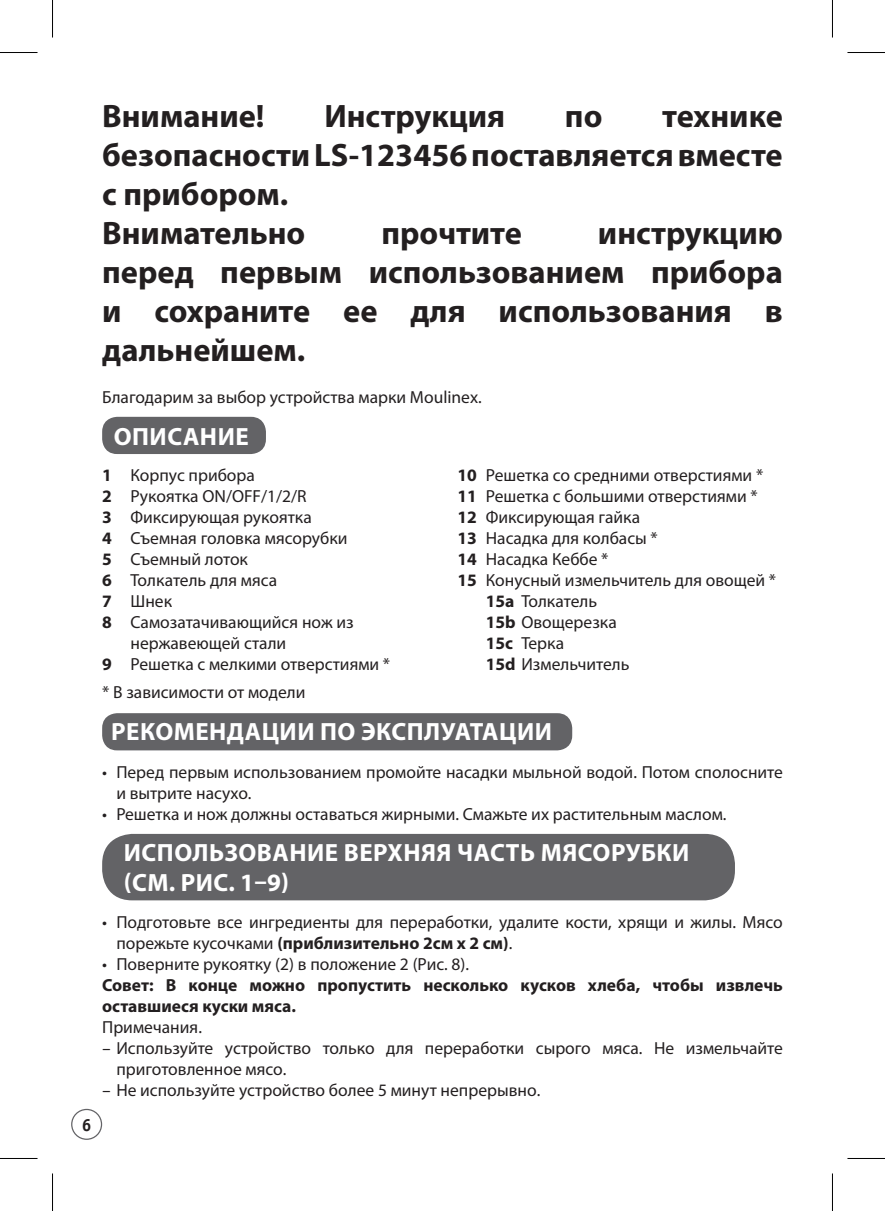
<style>
.page{position:relative;width:885px;height:1211px;background:#fff}
.page>*{position:absolute;margin:0;border:0;box-sizing:border-box;transform-origin:0 0}
.t1{font:700 32.5px/39px "Myriad Pro";color:#231f20}
.t2{font:700 25px/30px "Myriad Pro";letter-spacing:.02em;color:#fff}
.t3{font:17.5px/21px "Myriad Pro";color:#231f20}
.t4{font:700 17.5px/21px "Myriad Pro";color:#231f20}
.t5{font:700 17.5px "Officina Sans";color:#231f20}
.s1{font-weight:700}
.s2{font-family:"Officina Sans"}
</style>
<div class="page">
<div style="left:71px;top:1108px;width:31px;height:31px;border:1px solid #636366;border-radius:50%"></div>
<div style="left:102px;top:417px;width:164px;height:37px;background:#636366;border-radius:15px"></div>
<div style="left:102px;top:713px;width:470px;height:37px;background:#636366;border-radius:15px"></div>
<div style="left:102px;top:834px;width:633px;height:66px;background:#636366;border-radius:30px"></div>
<hr style="left:0;top:52px;width:38px;height:1px;background:#000">
<hr style="left:847px;top:52px;width:38px;height:1px;background:#000">
<hr style="left:0;top:1158px;width:38px;height:1px;background:#000">
<hr style="left:847px;top:1158px;width:38px;height:1px;background:#000">
<hr style="left:52px;top:0;width:1px;height:38px;background:#000">
<hr style="left:52px;top:1173px;width:1px;height:38px;background:#000">
<hr style="left:832px;top:0;width:1px;height:38px;background:#000">
<hr style="left:832px;top:1173px;width:1px;height:38px;background:#000">
<p class="t5" style="left:82px;top:1113px;width:11px">6</p>
<h1 class="t1" style="left:102px;top:95px;width:164px">Внимание!</h1>
<h1 class="t1" style="left:324px;top:95px;width:182px">Инструкция</h1>
<h1 class="t1" style="left:565px;top:95px;width:39px">по</h1>
<h1 class="t1" style="left:102px;top:95px;width:682px;text-indent:560px">технике безопасности LS-123456 поставляется вместе с прибором.<br>Внимательно</h1>
<h1 class="t1" style="left:102px;top:212px;width:682px;text-align:justify;text-indent:495px">инструкцию перед первым использованием прибора и сохраните ее для использования в дальнейшем.</h1>
<p class="t3" style="left:102px;top:386px;width:381px">Благодарим за выбор устройства марки Moulinex.</p>
<h2 class="t2" style="left:114px;top:421px;width:136px">ОПИСАНИЕ</h2>
<p class="t3" style="left:102px;top:465px;width:154px"><span class="s1">1</span> Корпус прибора</p>
<p class="t3" style="left:102px;top:486px;width:206px"><span class="s1">2</span> Рукоятка ON/OFF/1/2/R</p>
<p class="t3" style="left:102px;top:507px;width:211px"><span class="s1">3</span> Фиксирующая рукоятка</p>
<p class="t3" style="left:102px;top:528px;width:247px"><span class="s1">4</span> Съемная головка мясорубки</p>
<p class="t3" style="left:102px;top:549px;width:147px"><span class="s1">5</span> Съемный лоток</p>
<p class="t3" style="left:102px;top:570px;width:176px"><span class="s1">6</span> Толкатель для мяса</p>
<p class="t3" style="left:102px;top:591px;width:71px"><span class="s1">7</span> Шнек</p>
<p class="t3" style="left:102px;top:612px;width:253px"><span class="s1">8</span> Самозатачивающийся нож из</p>
<p class="t3" style="left:130px;top:633px;width:157px">нержавеющей стали</p>
<p class="t3" style="left:102px;top:654px;width:289px"><span class="s1">9</span> Решетка с мелкими отверстиями *</p>
<h1 class="t1" style="left:381px;top:212px;width:142px">прочтите</h1>
<p class="t3" style="left:457px;top:465px;width:307px"><span class="s1">10</span> Решетка со средними отверстиями *</p>
<p class="t3" style="left:457px;top:486px;width:302px"><span class="s1">11</span> Решетка с большими отверстиями *</p>
<p class="t3" style="left:457px;top:507px;width:184px"><span class="s1">12</span> Фиксирующая гайка</p>
<p class="t3" style="left:457px;top:528px;width:202px"><span class="s1">13</span> Насадка для колбасы *</p>
<p class="t3" style="left:457px;top:549px;width:153px"><span class="s1">14</span> Насадка Кеббе *</p>
<p class="t3" style="left:457px;top:570px;width:320px"><span class="s1">15</span> Конусный измельчитель для овощей *</p>
<p class="t3" style="left:486px;top:591px;width:113px"><span class="s1">15a</span> Толкатель</p>
<p class="t3" style="left:486px;top:612px;width:132px"><span class="s1">15b</span> Овощерезка</p>
<p class="t3" style="left:486px;top:633px;width:80px"><span class="s1">15c</span> Терка</p>
<p class="t3" style="left:486px;top:654px;width:145px"><span class="s1">15d</span> Измельчитель</p>
<p class="t3" style="left:102px;top:681px;width:205px">* В зависимости от модели</p>
<h2 class="t2" style="left:111px;top:716px;width:442px">РЕКОМЕНДАЦИИ ПО ЭКСПЛУАТАЦИИ</h2>
<p class="t3" style="left:116px;top:761px;width:668px;text-indent:-14px">• Перед первым использованием промойте насадки мыльной водой. Потом сполосните и вытрите насухо.</p>
<p class="t3" style="left:102px;top:803px;width:626px">• Решетка и нож должны оставаться жирными. Смажьте их растительным маслом.</p>
<h2 class="t2" style="left:124px;top:836px;width:567px">ИСПОЛЬЗОВАНИЕ ВЕРХНЯЯ ЧАСТЬ МЯСОРУБКИ (СМ. РИС. 1–9)</h2>
<p class="t3" style="left:116px;top:911px;width:668px;text-indent:-14px">• Подготовьте все ингредиенты для переработки, удалите кости, хрящи и жилы. Мясо порежьте кусочками <span class="s1">(приблизительно 2см х 2 см)</span>.</p>
<p class="t3" style="left:102px;top:953px;width:368px">• Поверните рукоятку (2) в положение 2 (Рис. 8).</p>
<p class="t4" style="left:102px;top:973px;width:682px">Совет: В конце можно пропустить несколько кусков хлеба, чтобы извлечь оставшиеся куски мяса.</p>
<p class="t3" style="left:102px;top:1016px;width:101px">Примечания.</p>
<p class="t3" style="left:116px;top:1037px;width:668px;text-indent:-14px"><span class="s2">–</span> Используйте устройство только для переработки сырого мяса. Не измельчайте приготовленное мясо.</p>
<p class="t3" style="left:102px;top:1079px;width:439px"><span class="s2">–</span> Не используйте устройство более 5 минут непрерывно.</p>
</div>
